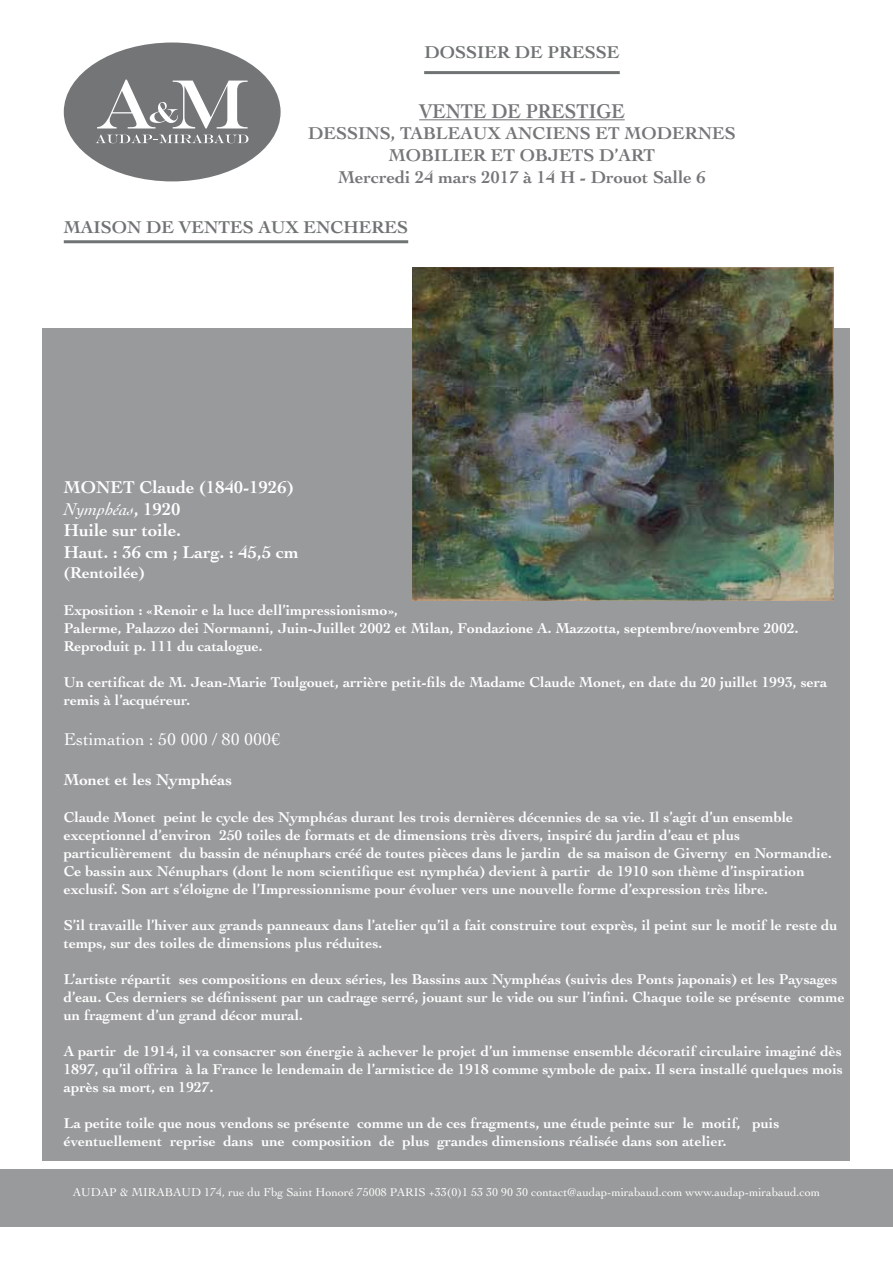
<style>
.page{position:relative;width:893px;height:1263px;background:#fff}
.page>*{position:absolute;margin:0;border:0;box-sizing:border-box;transform-origin:0 0}
.t1{font:700 21px "Cochin LT Std";color:#757678;scale:.9 1}
.t2{font:700 18px/21.6px "Cochin LT Std";color:#757678;text-align:center}
.t3{font:700 18px/21.6px "Cochin LT Std";color:#fff}
.t4{font:700 18px "Cochin LT Std";color:#707374}
.t5{font:18px "Cochin LT Std";color:#fff}
.t6{font:700 16.5px "Cochin LT Std";color:#fff}
.t7{font:700 15px/18px "Cochin LT Std";color:#fff}
.t8{font:12px "Cochin LT Std";color:#fff}
.s1{font-weight:400;font-style:italic}
</style>
<div class="page">
<div style="left:0;top:1169px;width:893px;height:58px;background:#999a9b"></div>
<div style="left:64px;top:43px;width:217px;height:138px;background:#737577;border-radius:50%"></div>
<svg style="left:97px;top:80px;width:151px;height:48px"></svg>
<svg style="left:96px;top:134px;width:152px;height:9px"></svg>
<hr style="left:64px;top:240px;width:344px;height:3px;background:#707374">
<hr style="left:419px;top:119px;width:206px;height:1px;background:#757678">
<hr style="left:424px;top:71px;width:196px;height:3px;background:#707374">
<div style="left:43px;top:329px;width:807px;height:832px;background:#999a9b"></div>
<img style="left:412px;top:268px;width:421px;height:332px">
<p class="t4" style="left:424px;top:42px;width:197px">DOSSIER DE PRESSE</p>
<h1 class="t1" style="left:419px;top:99px;width:230px">VENTE DE PRESTIGE</h1>
<p class="t2" style="left:308px;top:123px;width:429px">DESSINS, TABLEAUX ANCIENS ET MODERNES<br>MOBILIER ET OBJETS D’ART<br>Mercredi 24 mars 2017 à 14 H - Drouot Salle 6</p>
<p class="t4" style="left:64px;top:216px;width:346px">MAISON DE VENTES AUX ENCHERES</p>
<p class="t3" style="left:64px;top:476px;width:236px">MONET Claude (1840-1926)<br><span class="s1">Nymphéas</span>, 1920<br>Huile sur toile.<br>Haut. : 36 cm ; Larg. : 45,5 cm</p>
<p class="t6" style="left:64px;top:562px;width:82px">(Rentoilée)</p>
<p class="t7" style="left:64px;top:601px;width:736px">Exposition : «Renoir e la luce dell’impressionismo»,<br>Palerme, Palazzo dei Normanni, Juin-Juillet 2002 et Milan, Fondazione A. Mazzotta, septembre/novembre 2002.<br>Reproduit p. 111 du catalogue.</p>
<p class="t7" style="left:64px;top:673px;width:765px">Un certificat de M. Jean-Marie Toulgouet, arrière petit-fils de Madame Claude Monet, en date du 20 juillet 1993, sera remis à l’acquéreur.</p>
<p class="t5" style="left:64px;top:729px;width:218px">Estimation : 50 000 / 80 000€</p>
<p class="t6" style="left:64px;top:769px;width:170px">Monet et les Nymphéas</p>
<p class="t7" style="left:64px;top:808px;width:770px">Claude Monet peint le cycle des Nymphéas durant les trois dernières décennies de sa vie. Il s’agit d’un ensemble exceptionnel d’environ 250 toiles de formats et de dimensions très divers, inspiré du jardin d’eau et plus particulièrement du bassin de nénuphars créé de toutes pièces dans le jardin de sa maison de Giverny en Normandie.<br>Ce bassin aux Nénuphars (dont le nom scientifique est nymphéa) devient à partir de 1910 son thème d’inspiration exclusif. Son art s’éloigne de l’Impressionnisme pour évoluer vers une nouvelle forme d’expression très libre.</p>
<p class="t7" style="left:64px;top:916px;width:775px">S’il travaille l’hiver aux grands panneaux dans l’atelier qu’il a fait construire tout exprès, il peint sur le motif le reste du temps, sur des toiles de dimensions plus réduites.</p>
<p class="t7" style="left:64px;top:970px;width:782px">L’artiste répartit ses compositions en deux séries, les Bassins aux Nymphéas (suivis des Ponts japonais) et les Paysages d’eau. Ces derniers se définissent par un cadrage serré, jouant sur le vide ou sur l’infini. Chaque toile se présente comme un fragment d’un grand décor mural.</p>
<p class="t7" style="left:64px;top:1042px;width:781px;text-align:justify">A partir de 1914, il va consacrer son énergie à achever le projet d’un immense ensemble décoratif circulaire imaginé dès 1897, qu’il offrira à la France le lendemain de l’armistice de 1918 comme symbole de paix. Il sera installé quelques mois après sa mort, en 1927.</p>
<p class="t7" style="left:64px;top:1114px;width:717px">La petite toile que nous vendons se présente comme un de ces fragments, une étude peinte sur le motif, puis éventuellement reprise dans une composition de plus grandes dimensions réalisée dans son atelier.</p>
<p class="t8" style="left:73px;top:1185px;width:749px">AUDAP &amp; MIRABAUD 174, rue du Fbg Saint Honoré 75008 PARIS +33(0)1 53 30 90 30 contact@audap-mirabaud.com www.audap-mirabaud.com</p>
</div>
